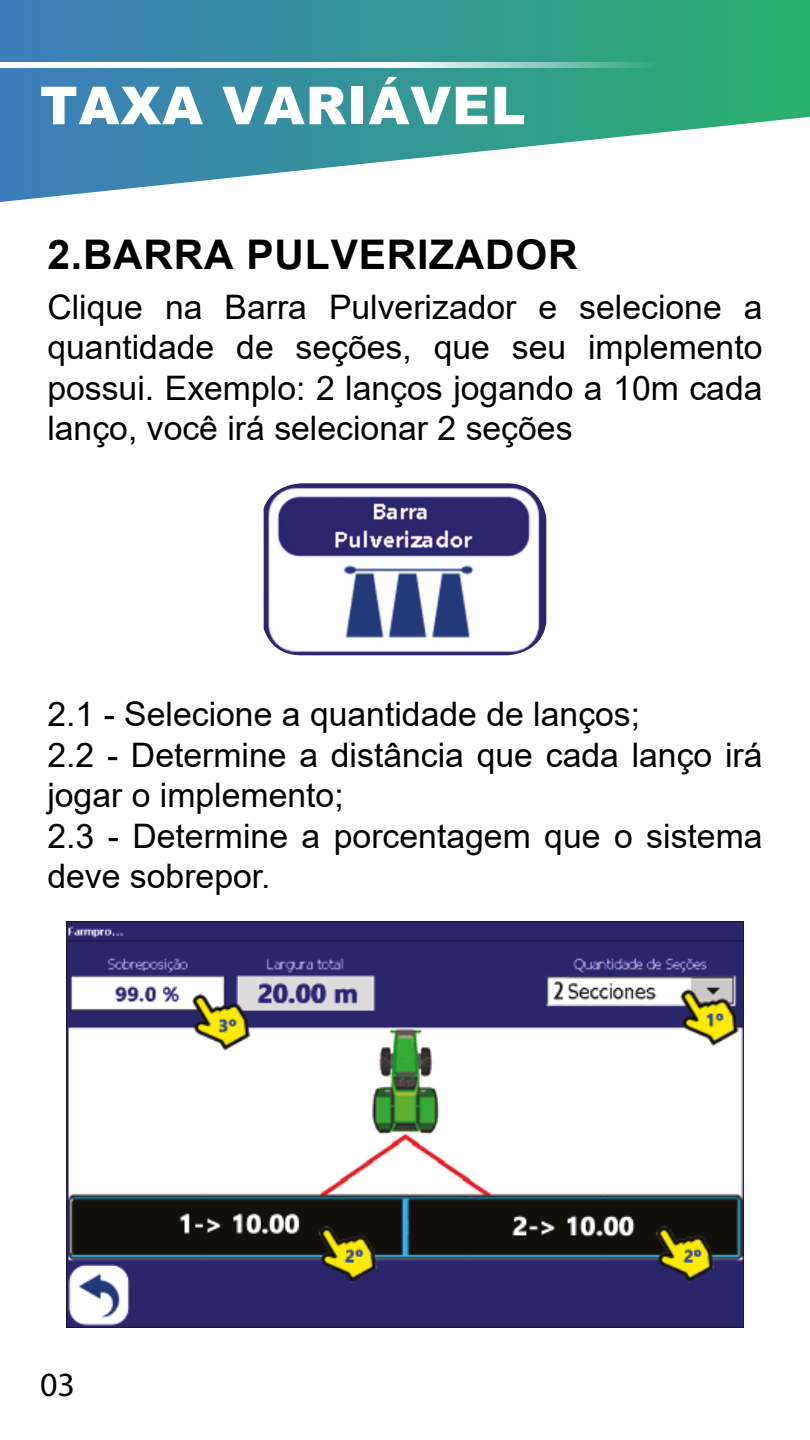
<style>
.page{position:relative;width:810px;height:1440px;background:#fff}
.page>*{position:absolute;margin:0;border:0;box-sizing:border-box;transform-origin:0 0}
.t1{font:900 52.43px "Arial";letter-spacing:.02em;color:#fff}
.t2{font:700 40.88px "Arial";letter-spacing:.02em;color:#000}
.t3{font:34.05px "Myriad Pro";color:#000}
.t4{font:33.75px/40.5px "Arial";color:#000;text-align:justify}
</style>
<div class="page">
<svg style="left:0;top:0;width:810px;height:202px"></svg>
<svg style="left:0;top:63px;width:656px;height:5px"></svg>
<img style="left:264px;top:483px;width:282px;height:172px">
<img style="left:66px;top:921px;width:678px;height:406px">
<h1 class="t1" style="left:40px;top:67px;width:487px">TAXA VARIÁVEL</h1>
<p class="t2" style="left:47px;top:226px;width:532px">2.BARRA PULVERIZADOR</p>
<p class="t4" style="left:47px;top:286px;width:717px">Clique na Barra Pulverizador e selecione a quantidade de seções, que seu implemento possui. Exemplo: 2 lanços jogando a 10m cada lanço, você irá selecionar 2 seções</p>
<p class="t4" style="left:47px;top:694px;width:717px;text-align:left">2.1 - Selecione a quantidade de lanços;<br>2.2 - Determine a distância que cada lanço irá jogar o implemento;<br>2.3 - Determine a porcentagem que o sistema deve sobrepor.</p>
<p class="t3" style="left:40px;top:1364px;width:36px">03</p>
</div>
